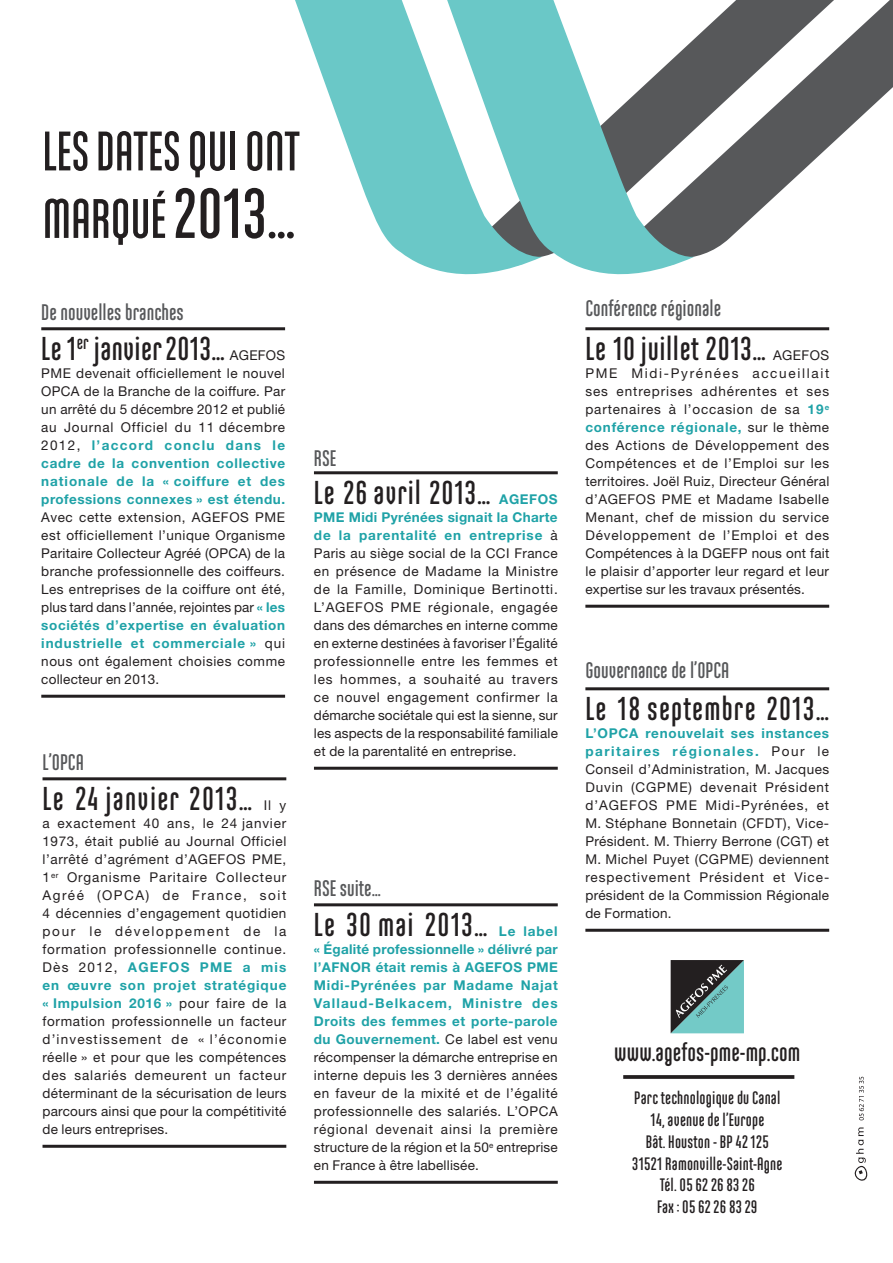
<style>
.page{position:relative;width:893px;height:1263px;background:#fff}
.page>*{position:absolute;margin:0;border:0;box-sizing:border-box;transform-origin:0 0}
.t1{font:700 55.5px/67.5px "Ando";letter-spacing:-.005em;color:#231f20;scale:.94 1}
.t2{font:700 33px "Ando";letter-spacing:.03em;color:#231f20}
.t3{font:700 33px "Ando";letter-spacing:.01em;color:#231f20}
.t4{font:700 25.5px "Ando";letter-spacing:.005em;color:#231f20}
.t5{font:700 22.5px "Ando";color:#57585a}
.t6{font:700 18px/21.8px "Ando";letter-spacing:.01em;color:#231f20;text-align:center}
.t7{font:13.5px/18px "Helvetica Neue";letter-spacing:.015em;color:#231f20;text-align:justify}
.t8{font:13.5px/18px "Helvetica Neue LT Std";letter-spacing:.015em;color:#231f20;text-align:justify}
.t9{font:700 13.5px/18px "Helvetica Neue";letter-spacing:.055em;color:#1fa2a7;text-align:justify}
.s1{font-size:70.5px}
.s2{font-weight:700;color:#1fa2a7}
.s3{font-family:"Helvetica Neue LT Std";font-weight:400;color:#231f20}
</style>
<div class="page">
<svg style="left:623px;top:1075px;width:171px;height:4px"></svg>
<svg style="left:671px;top:960px;width:73px;height:73px;background:#537c7b"></svg>
<svg style="left:854px;top:1127px;width:13px;height:54px"></svg>
<svg style="left:859px;top:1077px;width:5px;height:43px"></svg>
<svg style="left:695px;top:0;width:198px;height:257px;fill:#57585a"></svg>
<svg style="left:295px;top:0;width:400px;height:275px;fill:#6ac8c7"></svg>
<hr style="left:41px;top:327px;width:244px;height:3px;background:#231f20">
<hr style="left:41px;top:695px;width:244px;height:3px;background:#231f20">
<hr style="left:43px;top:777px;width:243px;height:3px;background:#231f20">
<hr style="left:43px;top:1145px;width:243px;height:3px;background:#231f20">
<hr style="left:585px;top:327px;width:244px;height:3px;background:#231f20">
<hr style="left:585px;top:605px;width:244px;height:3px;background:#231f20">
<hr style="left:585px;top:687px;width:244px;height:3px;background:#231f20">
<hr style="left:585px;top:929px;width:244px;height:3px;background:#231f20">
<hr style="left:314px;top:471px;width:244px;height:3px;background:#231f20">
<hr style="left:314px;top:767px;width:244px;height:3px;background:#231f20">
<hr style="left:314px;top:903px;width:244px;height:3px;background:#231f20">
<hr style="left:314px;top:1181px;width:244px;height:3px;background:#231f20">
<h1 class="t1" style="left:43px;top:118px;width:276px">LES DATES QUI ONT<br>MARQUÉ <span class="s1">2013…</span></h1>
<h3 class="t5" style="left:41px;top:300px;width:144px">De nouvelles branches</h3>
<h2 class="t3" style="left:41px;top:331px;width:185px">Le 1<sup>er</sup> janvier 2013…</h2>
<p class="t7" style="left:41px;top:346px;width:245px;text-indent:189px">AGEFOS PME devenait officiellement le nouvel OPCA de la Branche de la coiffure. Par un arrêté du 5 décembre 2012 et publié au Journal Officiel du 11 décembre 2012, <span class="s2">l’accord conclu dans le cadre de la convention collective nationale de la « coiffure et des professions connexes » est étendu.</span></p>
<p class="t7" style="left:41px;top:508px;width:245px">Avec cette extension, AGEFOS PME est officiellement l’unique Organisme Paritaire Collecteur Agréé (OPCA) de la branche professionnelle des coiffeurs.<br>Les entreprises de la coiffure ont été, plus tard dans l’année, rejointes par <span class="s2">« les sociétés d’expertise en évaluation industrielle et commerciale »</span> qui nous ont également choisies comme collecteur en 2013.</p>
<h3 class="t5" style="left:43px;top:751px;width:43px">L’OPCA</h3>
<h2 class="t2" style="left:43px;top:781px;width:211px">Le 24 janvier 2013…</h2>
<p class="t8" style="left:43px;top:796px;width:245px;text-indent:221px">Il y a exactement 40 ans, le 24 janvier 1973, était publié au Journal Officiel l’arrêté d’agrément d’AGEFOS PME, 1<sup>er</sup> Organisme Paritaire Collecteur Agréé (OPCA) de France, soit 4 décennies d’engagement quotidien pour le développement de la formation professionnelle continue.</p>
<p class="t9" style="left:43px;top:958px;width:245px"><span class="s3">Dès 2012,</span> AGEFOS PME a mis en œuvre son projet stratégique « Impulsion 2016 » <span class="s3">pour faire de la</span></p>
<p class="t8" style="left:43px;top:1012px;width:245px">formation professionnelle un facteur d’investissement de « l’économie réelle » et pour que les compétences des salariés demeurent un facteur déterminant de la sécurisation de leurs parcours ainsi que pour la compétitivité de leurs entreprises.</p>
<h3 class="t5" style="left:314px;top:446px;width:24px">RSE</h3>
<h2 class="t2" style="left:314px;top:475px;width:178px">Le 26 avril 2013…</h2>
<p class="t7" style="left:314px;top:490px;width:245px;text-indent:185px"><span class="s2">AGEFOS PME Midi Pyrénées signait la Charte de la parentalité en entreprise</span> à Paris au siège social de la CCI France en présence de Madame la Ministre de la Famille, Dominique Bertinotti.<br>L’AGEFOS PME régionale, engagée dans des démarches en interne comme en externe destinées à favoriser l’Égalité professionnelle entre les femmes et les hommes, a souhaité au travers ce nouvel engagement confirmer la démarche sociétale qui est la sienne, sur les aspects de la responsabilité familiale et de la parentalité en entreprise.</p>
<h3 class="t5" style="left:314px;top:876px;width:68px">RSE suite…</h3>
<h2 class="t2" style="left:314px;top:907px;width:175px">Le 30 mai 2013…</h2>
<p class="t9" style="left:314px;top:922px;width:245px;text-indent:185px">Le label « Égalité professionnelle » délivré par l’AFNOR était remis à AGEFOS PME Midi-Pyrénées par Madame Najat Vallaud-Belkacem, Ministre des Droits des femmes et porte-parole du Gouvernement. <span class="s3">Ce label est venu</span></p>
<p class="t8" style="left:314px;top:1048px;width:245px">récompenser la démarche entreprise en interne depuis les 3 dernières années en faveur de la mixité et de l’égalité professionnelle des salariés. L’OPCA régional devenait ainsi la première structure de la région et la 50<sup>e</sup> entreprise en France à être labellisée.</p>
<h3 class="t5" style="left:585px;top:296px;width:137px">Conférence régionale</h3>
<h2 class="t2" style="left:585px;top:331px;width:182px">Le 10juillet 2013…</h2>
<p class="t7" style="left:585px;top:346px;width:245px;text-indent:188px">AGEFOS PME Midi-Pyrénées accueillait ses entreprises adhérentes et ses partenaires à l’occasion de sa <span class="s2">19</span><sup>e </sup><span class="s2">conférence régionale,</span> sur le thème des Actions de Développement des Compétences et de l’Emploi sur les territoires. Joël Ruiz, Directeur Général d’AGEFOS PME et Madame Isabelle Menant, chef de mission du service Développement de l’Emploi et des Compétences à la DGEFP nous ont fait le plaisir d’apporter leur regard et leur expertise sur les travaux présentés.</p>
<h3 class="t5" style="left:585px;top:658px;width:146px">Gouvernance de l’OPCA</h3>
<h2 class="t2" style="left:585px;top:691px;width:245px">Le 18 septembre 2013…</h2>
<p class="t9" style="left:585px;top:724px;width:245px">L’OPCA renouvelait ses instances paritaires régionales. <span class="s3">Pour le</span></p>
<p class="t8" style="left:585px;top:760px;width:245px">Conseil d’Administration, M. Jacques Duvin (CGPME) devenait Président d’AGEFOS PME Midi-Pyrénées, et M. Stéphane Bonnetain (CFDT), Vice-Président. M. Thierry Berrone (CGT) et M. Michel Puyet (CGPME) deviennent respectivement Président et Vice&shy;président de la Commission Régionale de Formation.</p>
<h3 class="t4" style="left:614px;top:1039px;width:187px">www.agefos-pme-mp.com</h3>
<h3 class="t6" style="left:632px;top:1087px;width:152px">Parc technologique du Canal<br>14, avenue de l’Europe<br>Bât. Houston - BP 42125<br>31521 Ramonville-Saint-Agne<br>Tél. 0562268326<br>Fax: 0562268329</h3>
</div>
